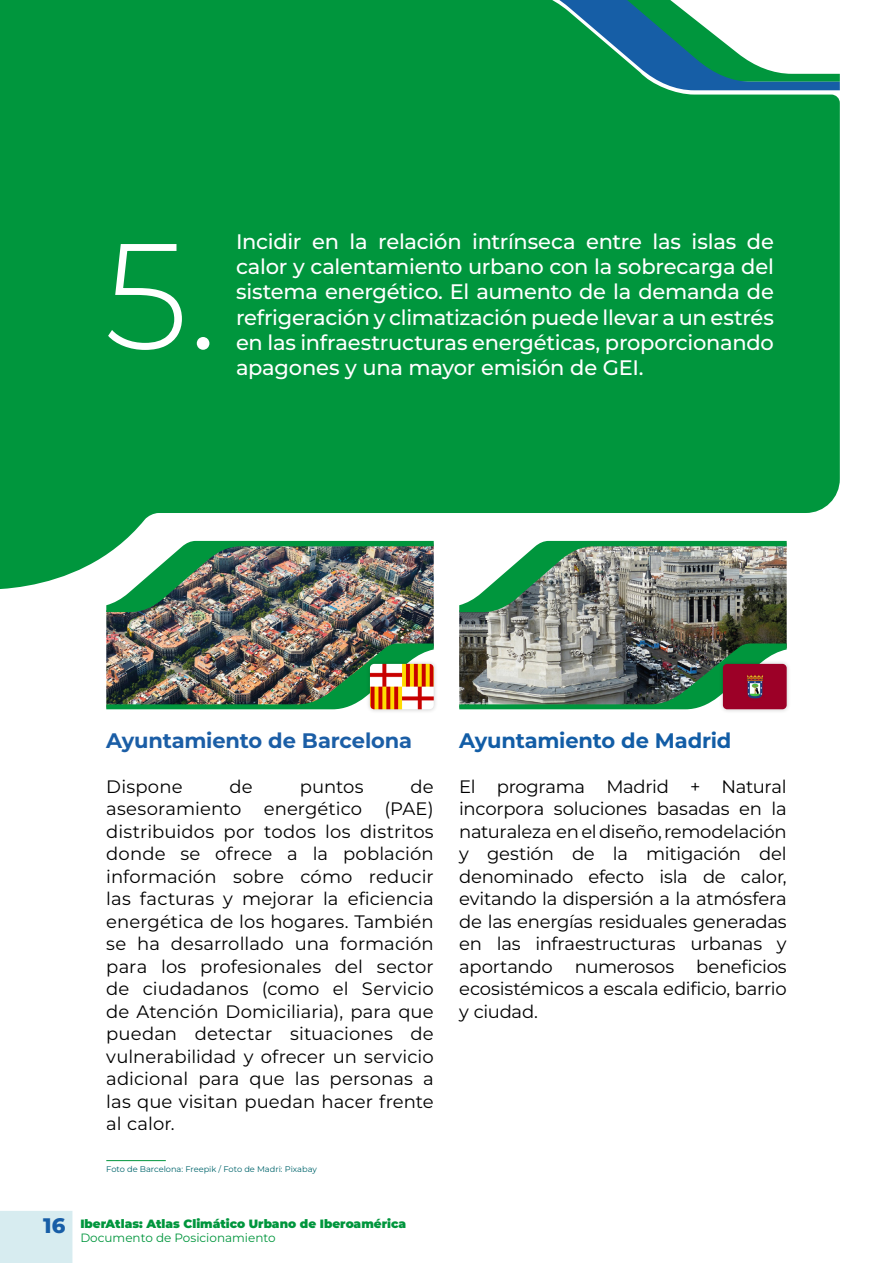
<style>
.page{position:relative;width:893px;height:1263px;background:#fff}
.page>*{position:absolute;margin:0;border:0;box-sizing:border-box;transform-origin:0 0}
.t1{font:300 150.15px "Montserrat";color:#fff}
.t2{font:500 21px/25.2px "Montserrat";letter-spacing:-.01em;color:#fff;text-align:justify}
.t3{font:700 21px "Montserrat";letter-spacing:-.01em;color:#1b5ea6}
.t4{font:700 21px "Montserrat";letter-spacing:-.01em;color:#125da6}
.t5{font:18px/22.5px "Montserrat";color:#000;text-align:justify}
.t6{font:900 12px/14.4px "Montserrat";color:#00963d}
.t7{font:8.25px "Montserrat";color:#00656c}
.s1{font-weight:800;font-size:21px;color:#185ea7}
.s2{font-weight:400}
</style>
<div class="page">
<div style="left:0;top:1211px;width:72px;height:52px;background:#d7ecf0"></div>
<svg style="left:0;top:0;width:840px;height:589px;background:#139d4d"></svg>
<img style="left:106px;top:541px;width:328px;height:168px">
<img style="left:459px;top:541px;width:328px;height:168px">
<div style="left:365px;top:659px;width:74px;height:55px;background:#000;opacity:.2"></div>
<img style="left:370px;top:664px;width:64px;height:45px">
<div style="left:718px;top:659px;width:73px;height:55px;background:#000;opacity:.2"></div>
<img style="left:723px;top:664px;width:64px;height:45px">
<hr style="left:106px;top:1160px;width:60px;height:1px;background:#00963d">
<h1 class="t1" style="left:104px;top:194px;width:115px">5.</h1>
<p class="t2" style="left:236px;top:228px;width:539px">Incidir en la relación intrínseca entre las islas de calor y calentamiento urbano con la sobrecarga del sistema energético. El aumento de la demanda de refrigeración y climatización puede llevar a un estrés en las infraestructuras energéticas, proporcionando apagones y una mayor emisión de GEI.</p>
<p class="t3" style="left:106px;top:725px;width:307px">Ayuntamiento de Barcelona</p>
<p class="t5" style="left:106px;top:774px;width:78px">Dispone</p>
<p class="t5" style="left:229px;top:774px;width:25px">de</p>
<p class="t5" style="left:300px;top:774px;width:65px">puntos</p>
<p class="t5" style="left:106px;top:774px;width:329px;text-indent:304px">de asesoramiento energético (PAE) distribuidos por todos los distritos donde se ofrece a la población información sobre cómo reducir las facturas y mejorar la eficiencia energética de los hogares. También se ha desarrollado una formación para los profesionales del sector de ciudadanos (como el Servicio de Atención Domiciliaria), para que puedan detectar situaciones de vulnerabilidad y ofrecer un servicio adicional para que las personas a las que visitan puedan hacer frente al calor.</p>
<p class="t7" style="left:106px;top:1163px;width:212px">Foto de Barcelona: Freepik / Foto de Madri: Pixabay</p>
<p class="t6" style="left:80px;top:1215px;width:327px;text-indent:-37px"><span class="s1">16</span> IberAtlas: Atlas Climático Urbano de Iberoamérica<br><span class="s2">Documento de Posicionamiento</span></p>
<p class="t4" style="left:459px;top:725px;width:274px">Ayuntamiento de Madrid</p>
<p class="t5" style="left:459px;top:774px;width:329px">El programa Madrid + Natural incorpora soluciones basadas en la naturaleza en el diseño, remodelación y gestión de la mitigación del denominado efecto isla de calor, evitando la dispersión a la atmósfera de las energías residuales generadas en las infraestructuras urbanas y aportando numerosos beneficios ecosistémicos a escala edificio, barrio y ciudad.</p>
</div>
